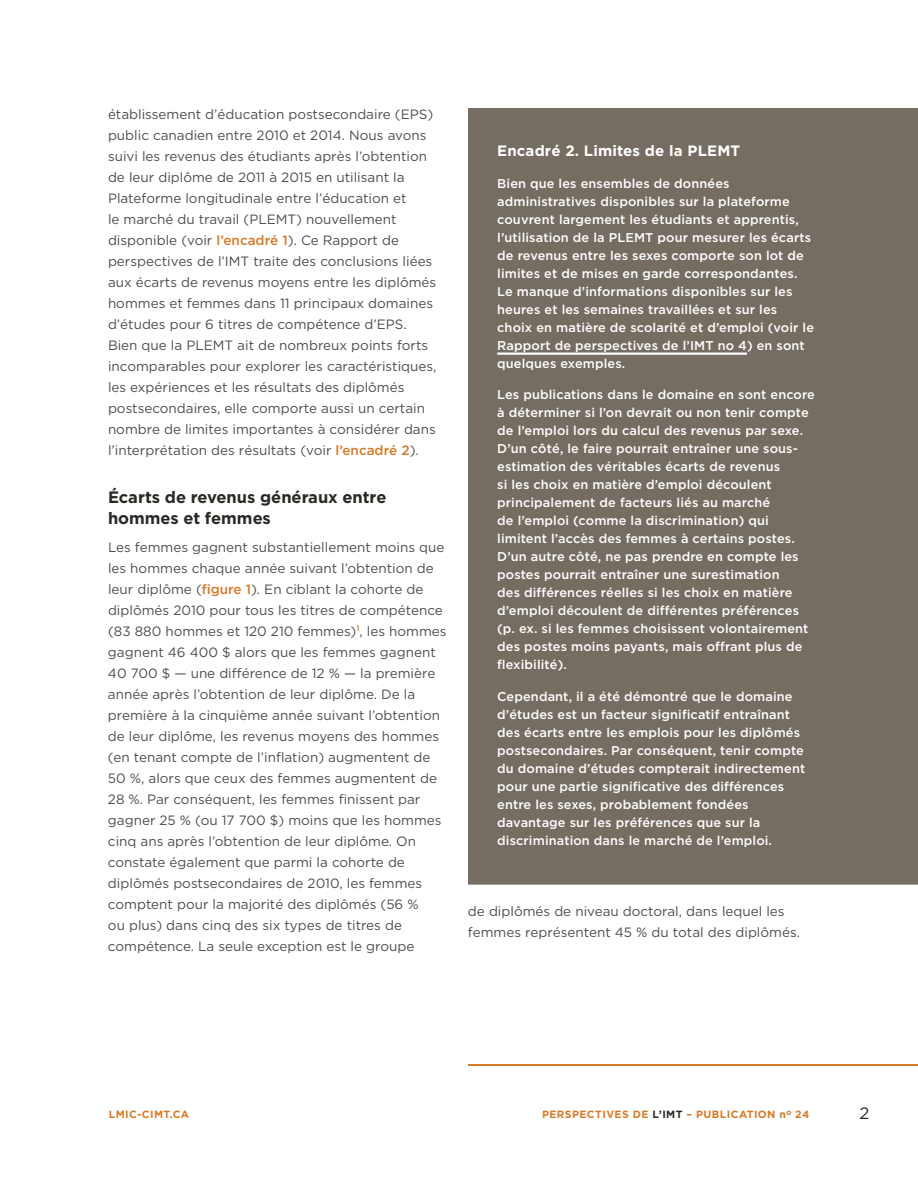
<style>
.page{position:relative;width:918px;height:1188px;background:#fff}
.page>*{position:absolute;margin:0;border:0;box-sizing:border-box;transform-origin:0 0}
.t1{font:700 16.5px/21px "Gotham HTF";color:#2b2824}
.t2{font:16.5px "Gotham HTF";color:#2b2824}
.t3{font:700 15px "Gotham HTF";letter-spacing:.01em;color:#fff}
.t4{font:13.5px/21px "Gotham HTF";color:#514c48}
.t5{font:500 12.75px/18px "Gotham HTF";letter-spacing:.01em;color:#fff}
.t6{font:700 10.5px "Gotham HTF";letter-spacing:.04em;color:#d67b27}
.s1{font-weight:500;color:#d67b27}
.s2{color:#2b2824}
</style>
<div class="page">
<hr style="left:468px;top:1064px;width:450px;height:2px;background:#d67b27">
<div style="left:468px;top:108px;width:450px;height:777px;background:#756d62"></div>
<p class="t4" style="left:108px;top:103px;width:330px">établissement d’éducation postsecondaire (EPS) public canadien entre 2010 et 2014. Nous avons suivi les revenus des étudiants après l’obtention de leur diplôme de 2011 à 2015 en utilisant la Plateforme longitudinale entre l’éducation et<br>le marché du travail (PLEMT) nouvellement disponible (voir <span class="s1">l’encadré 1</span>). Ce Rapport de perspectives de l’IMT traite des conclusions liées aux écarts de revenus moyens entre les diplômés hommes et femmes dans 11 principaux domaines d’études pour 6 titres de compétence d’EPS.<br>Bien que la PLEMT ait de nombreux points forts incomparables pour explorer les caractéristiques, les expériences et les résultats des diplômés postsecondaires, elle comporte aussi un certain nombre de limites importantes à considérer dans l’interprétation des résultats (voir <span class="s1">l’encadré 2</span>).</p>
<p class="t1" style="left:108px;top:486px;width:280px">Écarts de revenus généraux entre hommes et femmes</p>
<p class="t4" style="left:108px;top:536px;width:340px">Les femmes gagnent substantiellement moins que les hommes chaque année suivant l’obtention de leur diplôme (<span class="s1">figure 1</span>). En ciblant la cohorte de diplômés 2010 pour tous les titres de compétence (83 880 hommes et 120 210 femmes)<sup>1</sup>, les hommes gagnent 46 400 $ alors que les femmes gagnent 40 700 $ — une différence de 12 % — la première année après l’obtention de leur diplôme. De la première à la cinquième année suivant l’obtention de leur diplôme, les revenus moyens des hommes (en tenant compte de l’inflation) augmentent de 50 %, alors que ceux des femmes augmentent de 28 %. Par conséquent, les femmes finissent par gagner 25 % (ou 17 700 $) moins que les hommes cinq ans après l’obtention de leur diplôme. On constate également que parmi la cohorte de diplômés postsecondaires de 2010, les femmes comptent pour la majorité des diplômés (56 %<br>ou plus) dans cinq des six types de titres de compétence. La seule exception est le groupe</p>
<p class="t3" style="left:497px;top:142px;width:245px">Encadré 2. Limites de la PLEMT</p>
<p class="t5" style="left:497px;top:174px;width:318px">Bien que les ensembles de données administratives disponibles sur la plateforme couvrent largement les étudiants et apprentis, l’utilisation de la PLEMT pour mesurer les écarts de revenus entre les sexes comporte son lot de limites et de mises en garde correspondantes.<br>Le manque d’informations disponibles sur les heures et les semaines travaillées et sur les choix en matière de scolarité et d’emploi (voir le Rapport de perspectives de l’IMT no 4) en sont quelques exemples.</p>
<p class="t5" style="left:497px;top:386px;width:319px">Les publications dans le domaine en sont encore à déterminer si l’on devrait ou non tenir compte de l’emploi lors du calcul des revenus par sexe.<br>D’un côté, le faire pourrait entraîner une sous&shy;estimation des véritables écarts de revenus<br>si les choix en matière d’emploi découlent principalement de facteurs liés au marché<br>de l’emploi (comme la discrimination) qui limitent l’accès des femmes à certains postes.<br>D’un autre côté, ne pas prendre en compte les postes pourrait entraîner une surestimation<br>des différences réelles si les choix en matière d’emploi découlent de différentes préférences (p. ex. si les femmes choisissent volontairement des postes moins payants, mais offrant plus de flexibilité).</p>
<p class="t5" style="left:497px;top:687px;width:310px">Cependant, il a été démontré que le domaine d’études est un facteur significatif entraînant des écarts entre les emplois pour les diplômés postsecondaires. Par conséquent, tenir compte du domaine d’études compterait indirectement pour une partie significative des différences entre les sexes, probablement fondées davantage sur les préférences que sur la discrimination dans le marché de l’emploi.</p>
<p class="t4" style="left:468px;top:901px;width:334px">de diplômés de niveau doctoral, dans lequel les femmes représentent 45 % du total des diplômés.</p>
<p class="t6" style="left:109px;top:1108px;width:82px">LMIC-CIMT.CA</p>
<p class="t6" style="left:542px;top:1108px;width:269px">PERSPECTIVES DE <span class="s2">L’IMT</span> – PUBLICATION n<sup>O</sup> 24</p>
<p class="t2" style="left:860px;top:1104px;width:11px">2</p>
</div>
